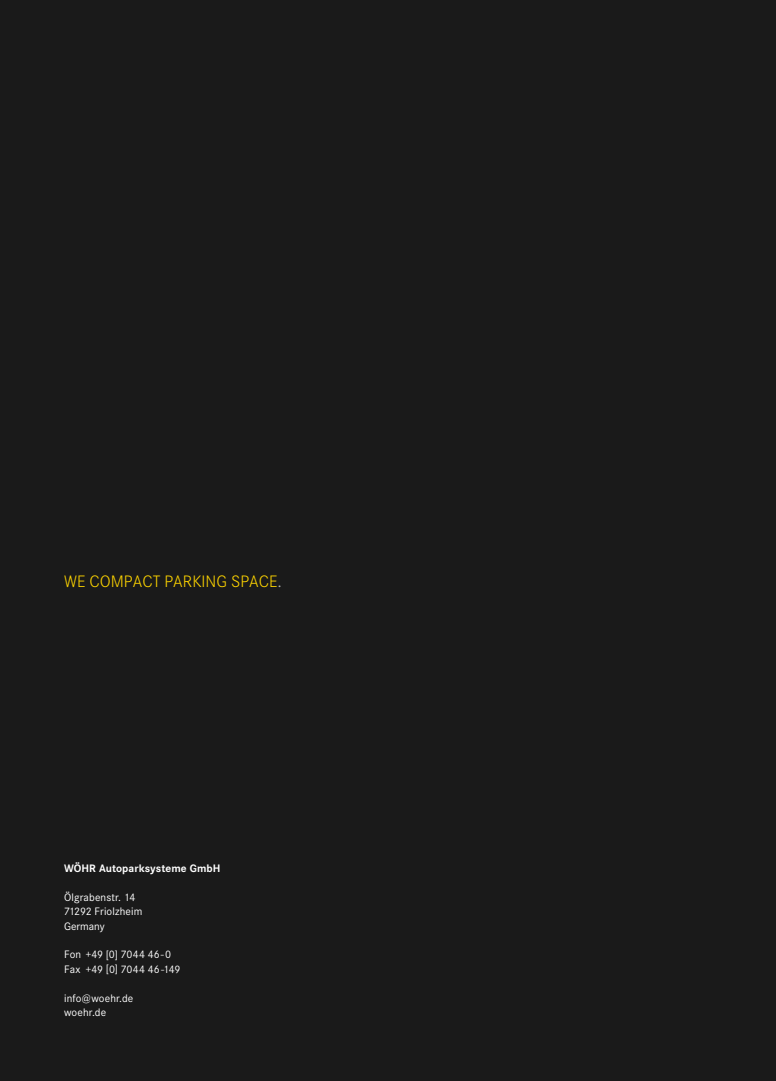
<style>
.page{position:relative;width:776px;height:1081px;background:#1a1a1a}
.page>*{position:absolute;margin:0;border:0;box-sizing:border-box;transform-origin:0 0}
.t1{font:300 16.25px "Corporate SBQ";color:#ffd500}
.t2{font:10.62px/14.4px "Corporate SBQ";letter-spacing:.01em;color:#fff}
.t3{font:700 10.62px "Corporate SBQ";letter-spacing:.005em;color:#fff}
.s1{color:#b3b2b2}
</style>
<div class="page">
<h1 class="t1" style="left:64px;top:572px;width:219px">WE COMPACT PARKING SPACE<span class="s1">.</span></h1>
<p class="t3" style="left:64px;top:862px;width:158px">WÖHR Autoparksysteme GmbH</p>
<p class="t2" style="left:64px;top:890px;width:80px">Ölgrabenstr. 14<br>71292 Friolzheim<br>Germany</p>
<p class="t2" style="left:64px;top:947px;width:118px">Fon +49 [0] 7044 46-0<br>Fax +49 [0] 7044 46-149</p>
<p class="t2" style="left:64px;top:991px;width:71px">info@woehr.de woehr.de</p>
</div>
